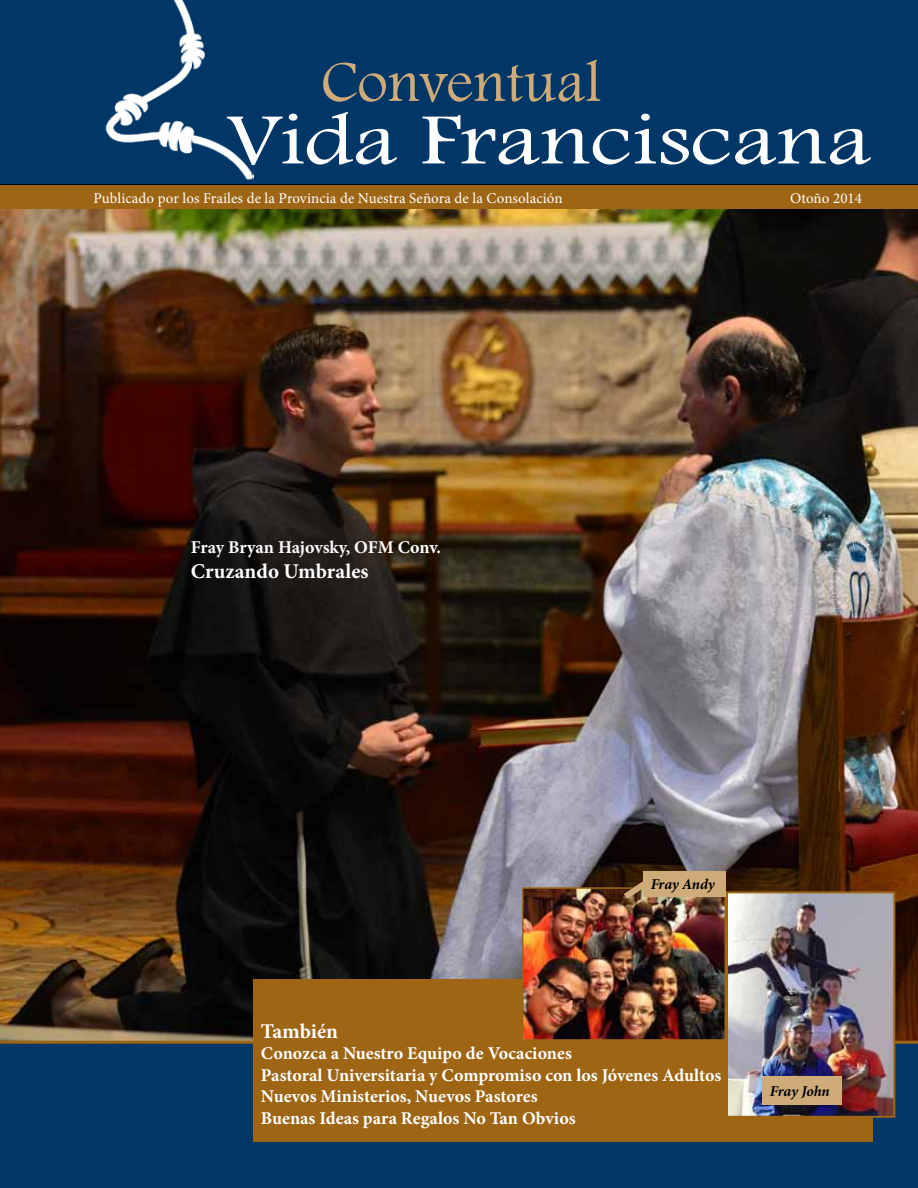
<style>
.page{position:relative;width:918px;height:1188px;background:#fff}
.page>*{position:absolute;margin:0;border:0;box-sizing:border-box;transform-origin:0 0}
.t1{font:75px "Footlight MT Light";letter-spacing:-.005em;color:#fff;scale:1.25 1}
.t2{font:60px "Footlight MT Light";color:#cfab7a}
.t3{font:700 21px "Minion Pro";color:#fff}
.t4{font:700 18px/21.6px "Minion Pro";color:#fff}
.t5{font:15px "Minion Pro";letter-spacing:.005em;color:#fff}
.t6{font:italic 700 15px "Minion Pro";letter-spacing:-.015em;color:#000}
</style>
<div class="page">
<div style="left:0;top:0;width:918px;height:184px;background:#003767"></div>
<img style="left:105px;top:0;width:148px;height:180px">
<svg style="left:0;top:184px;width:918px;height:26px;background:#956113"></svg>
<img style="left:0;top:210px;width:918px;height:831px">
<div style="left:0;top:1041px;width:918px;height:147px;background:#003767"></div>
<div style="left:253px;top:979px;width:620px;height:163px;background:#9e6614"></div>
<img style="left:525px;top:890px;width:198px;height:148px">
<div style="left:522px;top:887px;width:204px;height:154px;border:2px solid #9e6614"></div>
<img style="left:729px;top:894px;width:163px;height:221px">
<div style="left:726px;top:891px;width:169px;height:227px;border:2px solid #9e6614"></div>
<div style="left:762px;top:1076px;width:80px;height:29px;background:#cfab7a"></div>
<div style="left:643px;top:871px;width:83px;height:26px;background:#cfab7a"></div>
<svg style="left:617px;top:873px;width:40px;height:32px"></svg>
<h2 class="t2" style="left:321px;top:46px;width:282px">Conventual</h2>
<h1 class="t1" style="left:225px;top:95px;width:518px">Vida Franciscana</h1>
<p class="t5" style="left:93px;top:189px;width:471px">Publicado por los Frailes de la Provincia de Nuestra Señora de la Consolación</p>
<p class="t5" style="left:790px;top:188px;width:73px">Otoño 2014</p>
<p class="t4" style="left:191px;top:536px;width:252px">Fray Bryan Hajovsky, OFM Conv.</p>
<p class="t3" style="left:191px;top:556px;width:179px">Cruzando Umbrales</p>
<p class="t6" style="left:651px;top:874px;width:66px">Fray Andy</p>
<p class="t3" style="left:261px;top:1016px;width:79px">También</p>
<p class="t4" style="left:261px;top:1043px;width:462px">Conozca a Nuestro Equipo de Vocaciones<br>Pastoral Universitaria y Compromiso con los Jóvenes Adultos Nuevos Ministerios, Nuevos Pastores<br>Buenas Ideas para Regalos No Tan Obvios</p>
<p class="t6" style="left:770px;top:1081px;width:61px">Fray John</p>
</div>
